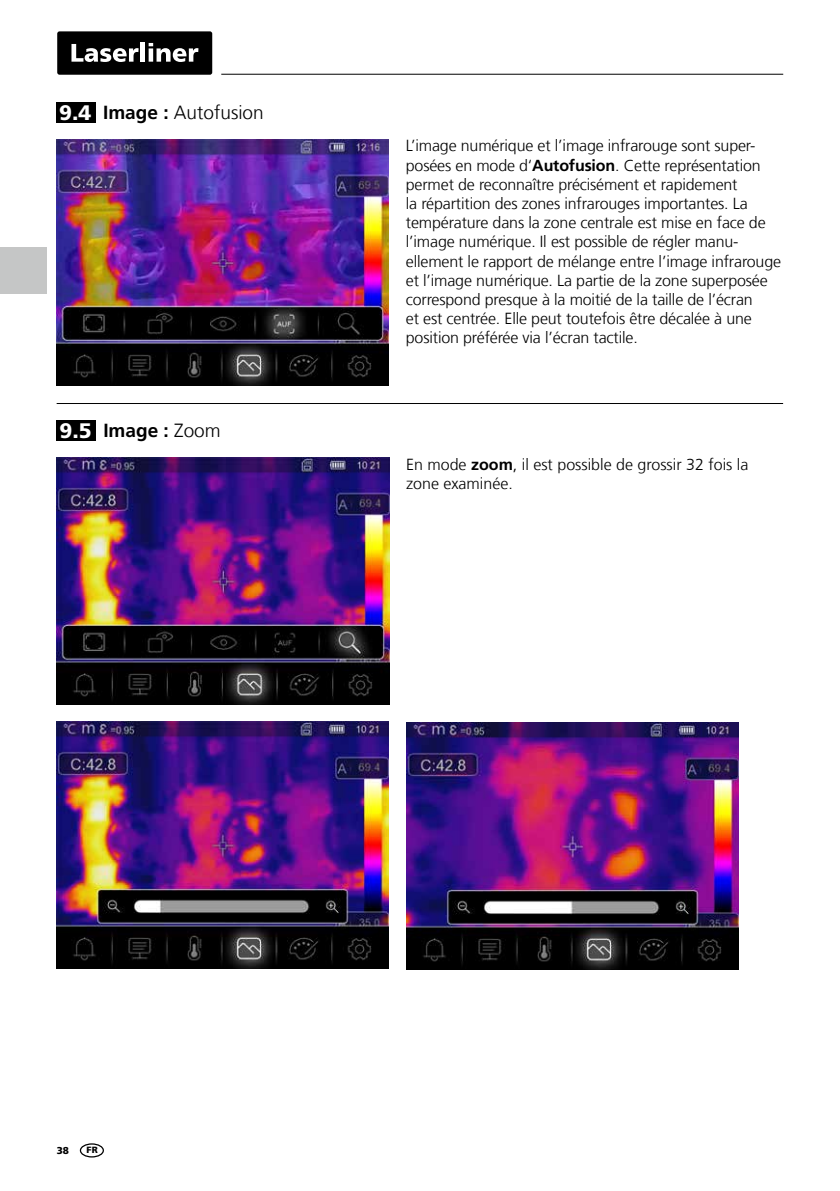
<style>
.page{position:relative;width:840px;height:1191px;background:#fff}
.page>*{position:absolute;margin:0;border:0;box-sizing:border-box;transform-origin:0 0}
.t1{font:900 21px "Frutiger LT Com";color:#fff}
.t2{font:300 19px "Frutiger LT Com";color:#000}
.t3{font:700 19px "Frutiger LT Com";color:#000}
.t4{font:300 16px/19.2px "Frutiger LT Com";letter-spacing:-.01em;color:#000}
.t5{font:900 10px "Frutiger LT Com";color:#000}
.t6{font:900 9px "Frutiger LT Com";color:#000}
.s1{font-weight:700}
.s2{font-weight:300}
</style>
<div class="page">
<hr style="left:221px;top:74px;width:561px;height:1px;background:#000">
<div style="left:57px;top:31px;width:155px;height:44px;background:#000;border-radius:2px"></div>
<svg style="left:71px;top:44px;width:67px;height:18px"></svg>
<hr style="left:141px;top:43px;width:4px;height:19px;background:#fff">
<svg style="left:148px;top:43px;width:50px;height:19px"></svg>
<div style="left:57px;top:102px;width:39px;height:20px;background:#000"></div>
<img style="left:57px;top:139px;width:331px;height:247px">
<hr style="left:57px;top:403px;width:725px;height:1px;background:#000">
<div style="left:57px;top:420px;width:39px;height:20px;background:#000"></div>
<img style="left:57px;top:458px;width:332px;height:246px">
<img style="left:57px;top:721px;width:331px;height:247px">
<img style="left:406px;top:722px;width:332px;height:247px">
<div style="left:80px;top:1143px;width:24px;height:14px;border:1px solid #000;border-radius:50%"></div>
<div style="left:0;top:247px;width:46px;height:47px;background:#c5c6c6"></div>
<h1 class="t1" style="left:59px;top:100px;width:34px">9.4</h1>
<p class="t2" style="left:103px;top:102px;width:162px"><span class="s1">Image :</span> Autofusion</p>
<h1 class="t1" style="left:59px;top:418px;width:34px">9.5</h1>
<p class="t3" style="left:103px;top:419px;width:119px">Image : <span class="s2">Zoom</span></p>
<p class="t4" style="left:405px;top:136px;width:376px">L’image numérique et l’image infrarouge sont super&shy;posées en mode d‘<span class="s1">Autofusion</span>. Cette représentation permet de reconnaître précisément et rapidement<br>la répartition des zones infrarouges importantes. La température dans la zone centrale est mise en face de l’image numérique. Il est possible de régler manu&shy;ellement le rapport de mélange entre l’image infrarouge et l’image numérique. La partie de la zone superposée correspond presque à la moitié de la taille de l’écran<br>et est centrée. Elle peut toutefois être décalée à une position préférée via l’écran tactile.</p>
<p class="t4" style="left:406px;top:455px;width:344px">En mode <span class="s1">zoom</span>, il est possible de grossir 32 fois la zone examinée.</p>
<p class="t5" style="left:57px;top:1144px;width:14px">38</p>
<p class="t6" style="left:87px;top:1144px;width:13px">FR</p>
</div>
